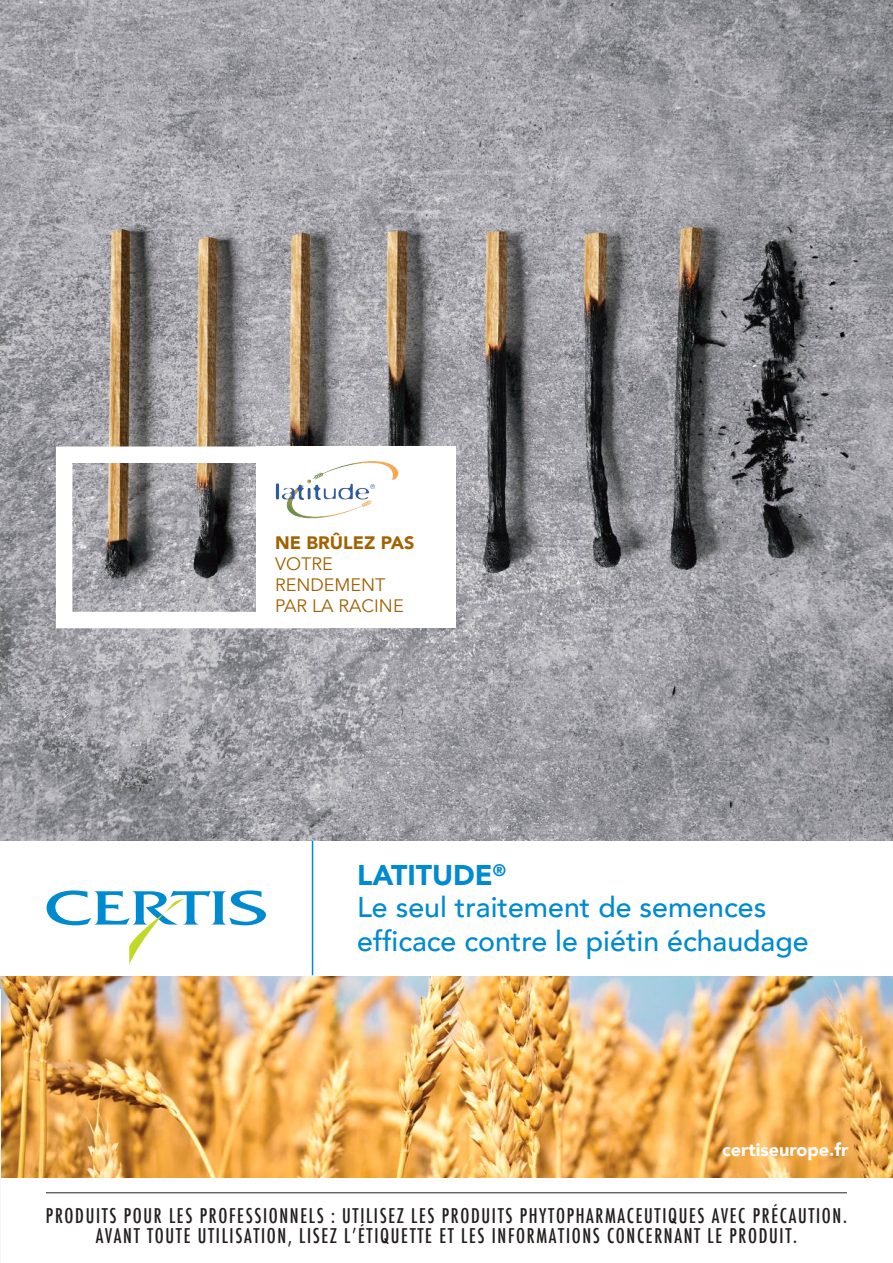
<style>
.page{position:relative;width:893px;height:1263px;background:#fff}
.page>*{position:absolute;margin:0;border:0;box-sizing:border-box;transform-origin:0 0}
.t1{font:500 28.5px/31.5px "Avenir";color:#008ad0}
.t2{font:500 condensed 19.8px/20px "Futura";letter-spacing:.09em;color:#241f1f;text-align:center;scale:.95 1}
.t3{font:18px/21px "Avenir";color:#a26200}
.t4{font:900 18px "Avenir";color:#fff}
.t5{font:900 18px "Avenir";color:#a26200}
.s1{font-weight:900}
</style>
<div class="page">
<img style="left:0;top:975px;width:893px;height:203px">
<img style="left:0;top:0;width:893px;height:841px">
<hr style="left:46px;top:1192px;width:801px;height:1px;background:#241f1f">
<hr style="left:312px;top:841px;width:1px;height:134px;background:#008ad0">
<svg style="left:47px;top:890px;width:219px;height:75px"></svg>
<div style="left:257px;top:446px;width:199px;height:182px;background:#fff"></div>
<img style="left:275px;top:461px;width:124px;height:58px">
<hr style="left:0;top:990px;width:1px;height:273px;background:#f7f6f5">
<p class="t5" style="left:275px;top:527px;width:141px">NE BRÛLEZ PAS</p>
<p class="t3" style="left:275px;top:553px;width:130px">VOTRE<br>RENDEMENT<br>PAR LA RACINE</p>
<h1 class="t1" style="left:357px;top:858px;width:411px"><span class="s1">LATITUDE</span><sup>®<br></sup>Le seul traitement de semences</h1>
<h1 class="t1" style="left:357px;top:924px;width:453px">efficace contre le piétin échaudage</h1>
<p class="t4" style="left:722px;top:1134px;width:128px">certiseurope.fr</p>
<p class="t2" style="left:46px;top:1206px;width:845px">PRODUITS POUR LES PROFESSIONNELS : UTILISEZ LES PRODUITS PHYTOPHARMACEUTIQUES AVEC PRÉCAUTION.<br>AVANT TOUTE UTILISATION, LISEZ LʼÉTIQUETTE ET LES INFORMATIONS CONCERNANT LE PRODUIT.</p>
</div>
